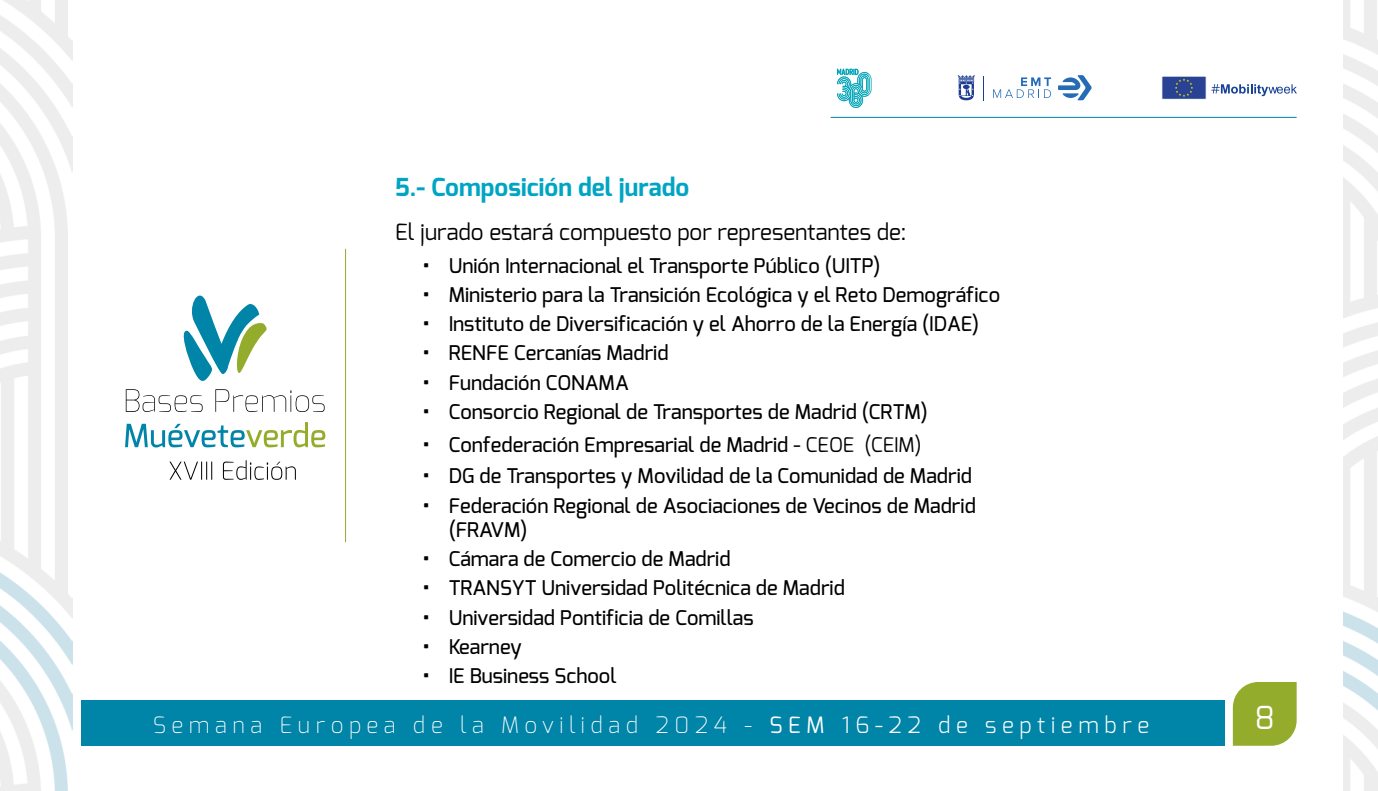
<style>
.page{position:relative;width:1378px;height:791px;background:#fff}
.page>*{position:absolute;margin:0;border:0;box-sizing:border-box;transform-origin:0 0}
.t1{font:31.5px "Exo";color:#fff}
.t2{font:700 24.75px "Exo";color:#00a5c4}
.t3{font:200 22.5px "Exo";letter-spacing:.25em;color:#fff}
.t4{font:22.5px "Exo";color:#000}
.t5{font:500 20.25px/24.3px "Exo";color:#000}
.s1{font-weight:800}
.s2{font-weight:400}
.s3{font-weight:300}
</style>
<div class="page">
<div style="left:81px;top:700px;width:1144px;height:46px;background:#0084a7"></div>
<svg style="left:1233px;top:682px;width:63px;height:64px;background:#9bb13a"></svg>
<svg style="left:837px;top:69px;width:34px;height:39px"></svg>
<svg style="left:1211px;top:84px;width:86px;height:12px"></svg>
<div style="left:1161px;top:76px;width:45px;height:24px;background:#294294;border:1px solid #fff"></div>
<svg style="left:1175px;top:79px;width:18px;height:18px"></svg>
<svg style="left:1058px;top:75px;width:33px;height:25px"></svg>
<svg style="left:993px;top:77px;width:58px;height:21px"></svg>
<svg style="left:983px;top:76px;width:1px;height:24px"></svg>
<svg style="left:957px;top:75px;width:18px;height:25px"></svg>
<hr style="left:830px;top:117px;width:466px;height:1px;background:#0084a7">
<svg style="left:126px;top:295px;width:199px;height:117px"></svg>
<svg style="left:125px;top:422px;width:200px;height:25px"></svg>
<svg style="left:169px;top:460px;width:127px;height:20px"></svg>
<img style="left:1343px;top:0;width:35px;height:791px">
<img style="left:0;top:0;width:72px;height:791px">
<hr style="left:345px;top:249px;width:1px;height:293px;background:#94ac2c">
<p class="t2" style="left:395px;top:172px;width:296px">5.- Composición del jurado</p>
<p class="t4" style="left:395px;top:217px;width:513px">El jurado estará compuesto por representantes de:</p>
<p class="t5" style="left:423px;top:253px;width:459px"><span class="s1">•</span> Unión Internacional el Transporte Público (UITP)</p>
<p class="t5" style="left:423px;top:282px;width:578px"><span class="s1">•</span> Ministerio para la Transición Ecológica y el Reto Demográfico</p>
<p class="t5" style="left:423px;top:311px;width:557px"><span class="s1">•</span> Instituto de Diversificación y el Ahorro de la Energía (IDAE)</p>
<p class="t5" style="left:423px;top:341px;width:247px"><span class="s1">•</span> RENFE Cercanías Madrid</p>
<p class="t5" style="left:423px;top:370px;width:207px"><span class="s1">•</span> Fundación CONAMA</p>
<p class="t5" style="left:423px;top:399px;width:506px"><span class="s1">•</span> Consorcio Regional de Transportes de Madrid (CRTM)</p>
<p class="t5" style="left:423px;top:433px;width:500px"><span class="s1">•</span> Confederación Empresarial de Madrid <span class="s2">- CEOE (CEIM)</span></p>
<p class="t5" style="left:423px;top:464px;width:550px"><span class="s1">•</span> DG de Transportes y Movilidad de la Comunidad de Madrid</p>
<p class="t5" style="left:449px;top:493px;width:529px;text-indent:-26px"><span class="s1">•</span> Federación Regional de Asociaciones de Vecinos de Madrid (FRAVM)</p>
<p class="t5" style="left:423px;top:547px;width:309px"><span class="s1">•</span> Cámara de Comercio de Madrid</p>
<p class="t5" style="left:423px;top:576px;width:423px"><span class="s1">•</span> TRANSYT Universidad Politécnica de Madrid</p>
<p class="t5" style="left:423px;top:605px;width:332px"><span class="s1">•</span> Universidad Pontificia de Comillas</p>
<p class="t5" style="left:423px;top:634px;width:100px"><span class="s1">•</span> Kearney</p>
<p class="t5" style="left:423px;top:663px;width:195px"><span class="s1">•</span> IE Business School</p>
<p class="t3" style="left:153px;top:710px;width:998px">Semana Europea de la Movilidad 2024 - <span class="s2">SEM</span> <span class="s3">16-22 de septiembre</span></p>
<h1 class="t1" style="left:1254px;top:697px;width:21px">8</h1>
</div>
